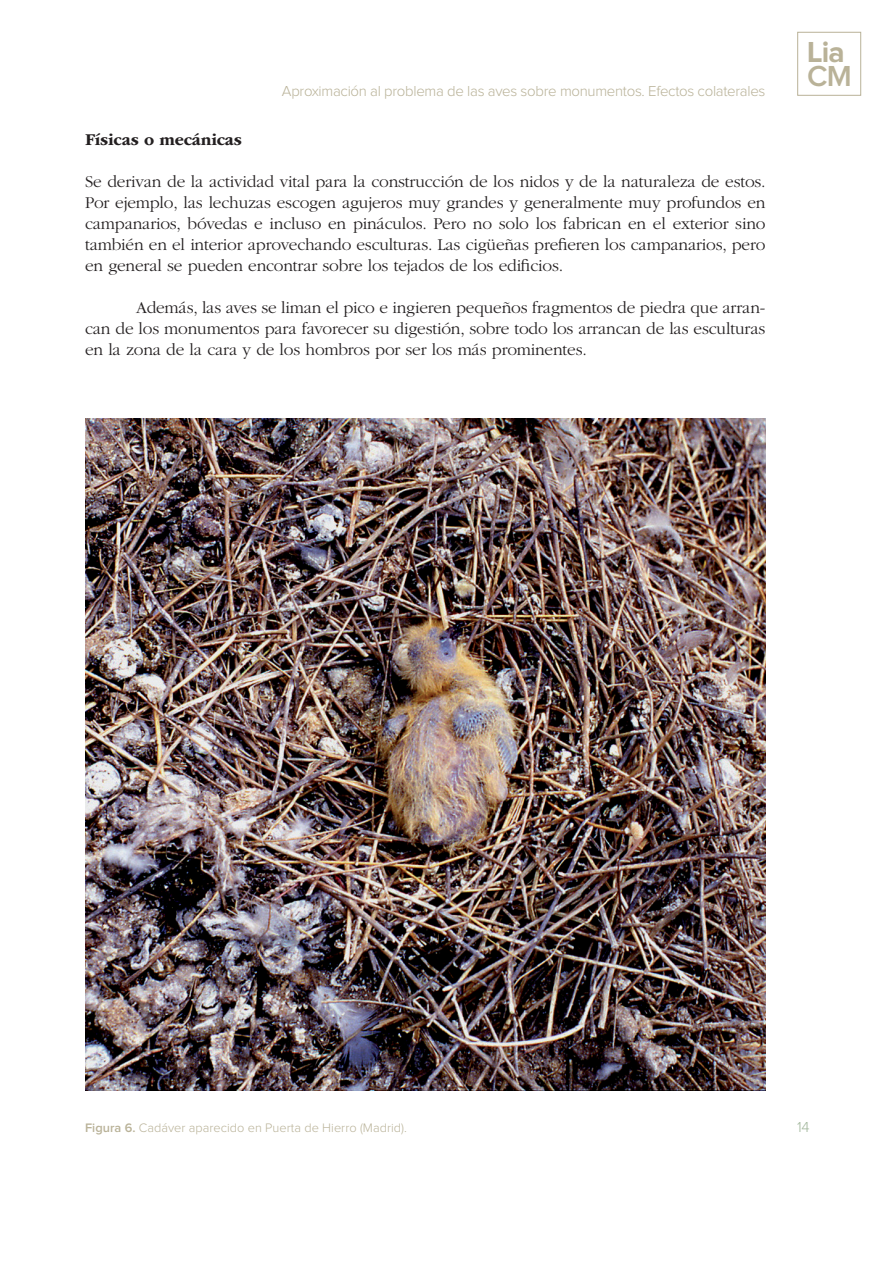
<style>
.page{position:relative;width:893px;height:1263px;background:#fff}
.page>*{position:absolute;margin:0;border:0;box-sizing:border-box;transform-origin:0 0}
.t1{font:700 30px "Proxima Nova";color:#b9b298}
.t2{font:600 30px "Proxima Nova";color:#b9b298}
.t3{font:300 17.25px/21px "ITC Garamond Std";letter-spacing:-.01em;color:#231f20;text-align:justify}
.t4{font:700 17.25px "ITC Garamond Std";letter-spacing:-.01em;color:#231f20}
.t5{font:300 15px "Proxima Nova";letter-spacing:-.02em;color:#b9b298}
.t6{font:300 15px "Proxima Nova";color:#a1b69b}
.t7{font:300 12.75px "Proxima Nova";color:#b9b298}
.s1{font-weight:600}
</style>
<div class="page">
<div style="left:797px;top:32px;width:64px;height:64px;border:1px solid #b9b298"></div>
<img style="left:85px;top:419px;width:680px;height:671px">
<p class="t5" style="left:282px;top:84px;width:485px">Aproximación al problema de las aves sobre monumentos. Efectos colaterales</p>
<p class="t4" style="left:85px;top:130px;width:158px">Físicas o mecánicas</p>
<p class="t3" style="left:85px;top:171px;width:682px">Se derivan de la actividad vital para la construcción de los nidos y de la naturaleza de estos.<br>Por ejemplo, las lechuzas escogen agujeros muy grandes y generalmente muy profundos en campanarios, bóvedas e incluso en pináculos. Pero no solo los fabrican en el exterior sino también en el interior aprovechando esculturas. Las cigüeñas prefieren los campanarios, pero en general se pueden encontrar sobre los tejados de los edificios.</p>
<p class="t3" style="left:85px;top:297px;width:682px;text-indent:51px">Además, las aves se liman el pico e ingieren pequeños fragmentos de piedra que arran&shy;can de los monumentos para favorecer su digestión, sobre todo los arrancan de las esculturas en la zona de la cara y de los hombros por ser los más prominentes.</p>
<h1 class="t1" style="left:807px;top:39px;width:39px">Lia</h1>
<h1 class="t2" style="left:807px;top:63px;width:46px">CM</h1>
<p class="t7" style="left:85px;top:1122px;width:323px"><span class="s1">Figura 6.</span> Cadáver aparecido en Puerta de Hierro (Madrid).</p>
<p class="t6" style="left:797px;top:1120px;width:14px">14</p>
</div>
